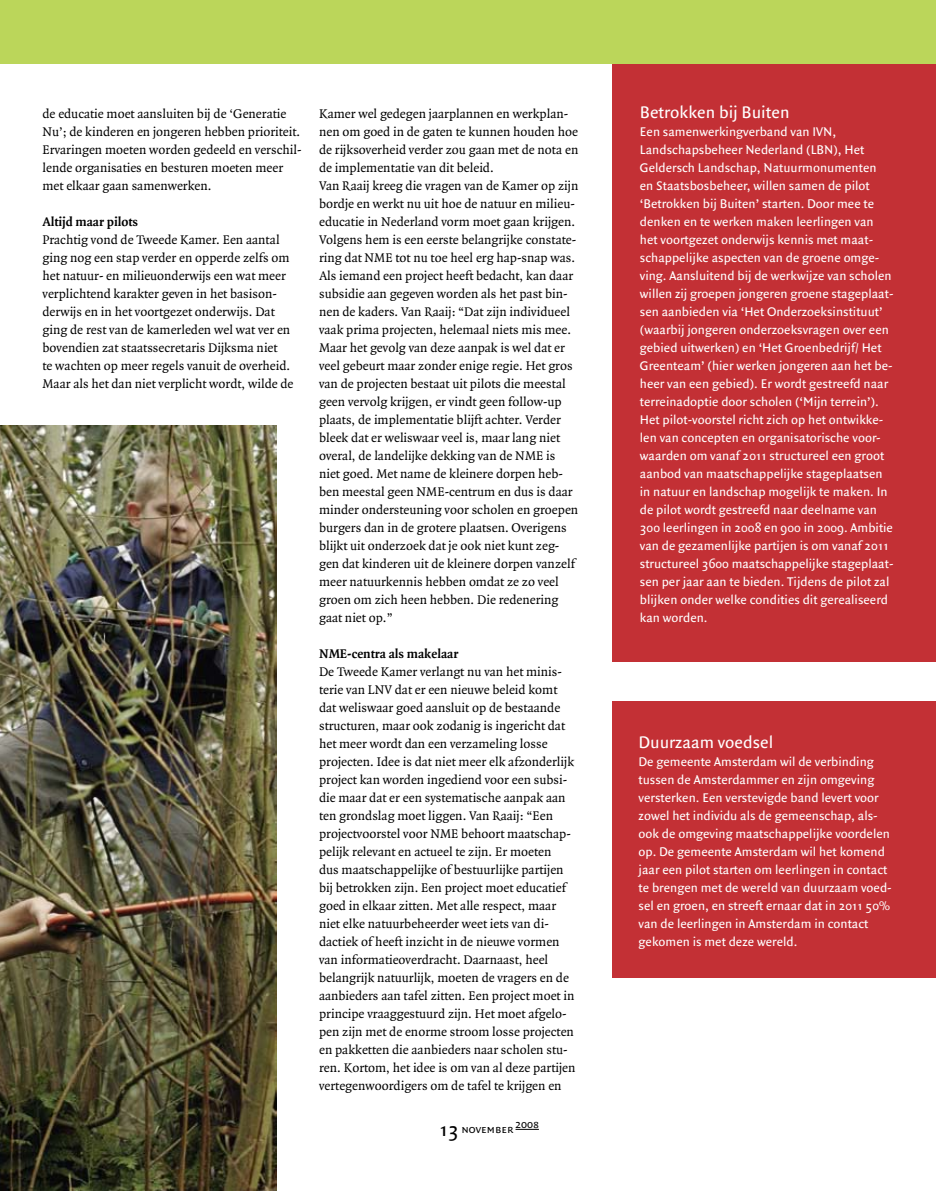
<style>
.page{position:relative;width:936px;height:1191px;background:#fff}
.page>*{position:absolute;margin:0;border:0;box-sizing:border-box;transform-origin:0 0}
.t1{font:18px "Quadraat Sans";color:#fff}
.t2{font:13.5px/18px "Quadraat";color:#000}
.t3{font:13.5px/18px "Quadraat Sans";color:#fff}
.t4{font:700 13.5px "Quadraat";color:#000}
.t5{font:12px "Quadraat Sans Caps";color:#000}
.s1{font-family:"Quadraat Sans";font-size:21px}
</style>
<div class="page">
<div style="left:0;top:0;width:935px;height:64px;background:#bbd65a"></div>
<svg style="left:515px;top:1129px;width:24px;height:1px"></svg>
<div style="left:612px;top:701px;width:323px;height:277px;background:#c33035"></div>
<img style="left:0;top:425px;width:276px;height:766px">
<div style="left:612px;top:64px;width:323px;height:597px;background:#c33035"></div>
<p class="t2" style="left:43px;top:105px;width:260px">de educatie moet aansluiten bij de ‘Generatie Nu’; de kinderen en jongeren hebben prioriteit.<br>Ervaringen moeten worden gedeeld en verschil&shy;lende organisaties en besturen moeten meer met elkaar gaan samenwerken.</p>
<p class="t4" style="left:43px;top:214px;width:97px">Altijd maar pilots</p>
<p class="t2" style="left:43px;top:231px;width:252px">Prachtig vond de Tweede Kamer. Een aantal ging nog een stap verder en opperde zelfs om het natuur- en milieuonderwijs een wat meer verplichtend karakter geven in het basison&shy;derwijs en in het voortgezet onderwijs. Dat ging de rest van de kamerleden wel wat ver en bovendien zat staatssecretaris Dijksma niet<br>te wachten op meer regels vanuit de overheid.<br>Maar als het dan niet verplicht wordt, wilde de</p>
<p class="t2" style="left:319px;top:105px;width:261px">Kamer wel gedegen jaarplannen en werkplan&shy;nen om goed in de gaten te kunnen houden hoe de rijksoverheid verder zou gaan met de nota en de implementatie van dit beleid.<br>Van Raaij kreeg die vragen van de Kamer op zijn bordje en werkt nu uit hoe de natuur en milieu&shy;educatie in Nederland vorm moet gaan krijgen.<br>Volgens hem is een eerste belangrijke constate&shy;ring dat NME tot nu toe heel erg hap-snap was.<br>Als iemand een project heeft bedacht, kan daar subsidie aan gegeven worden als het past bin&shy;nen de kaders. Van Raaij: “Dat zijn individueel vaak prima projecten, helemaal niets mis mee.<br>Maar het gevolg van deze aanpak is wel dat er veel gebeurt maar zonder enige regie. Het gros van de projecten bestaat uit pilots die meestal geen vervolg krijgen, er vindt geen follow-up plaats, de implementatie blijft achter. Verder bleek dat er weliswaar veel is, maar lang niet overal, de landelijke dekking van de NME is niet goed. Met name de kleinere dorpen heb&shy;ben meestal geen NME-centrum en dus is daar minder ondersteuning voor scholen en groepen burgers dan in de grotere plaatsen. Overigens blijkt uit onderzoek dat je ook niet kunt zeg&shy;gen dat kinderen uit de kleinere dorpen vanzelf meer natuurkennis hebben omdat ze zo veel groen om zich heen hebben. Die redenering gaat niet op.”</p>
<p class="t4" style="left:319px;top:646px;width:141px">NME-centra als makelaar</p>
<p class="t2" style="left:319px;top:663px;width:258px">De Tweede Kamer verlangt nu van het minis&shy;terie van LNV dat er een nieuwe beleid komt dat weliswaar goed aansluit op de bestaande structuren, maar ook zodanig is ingericht dat het meer wordt dan een verzameling losse projecten. Idee is dat niet meer elk afzonderlijk project kan worden ingediend voor een subsi&shy;die maar dat er een systematische aanpak aan ten grondslag moet liggen. Van Raaij: “Een projectvoorstel voor NME behoort maatschap&shy;pelijk relevant en actueel te zijn. Er moeten<br>dus maatschappelijke of bestuurlijke partijen bij betrokken zijn. Een project moet educatief goed in elkaar zitten. Met alle respect, maar niet elke natuurbeheerder weet iets van di&shy;dactiek of heeft inzicht in de nieuwe vormen van informatieoverdracht. Daarnaast, heel belangrijk natuurlijk, moeten de vragers en de aanbieders aan tafel zitten. Een project moet in principe vraaggestuurd zijn. Het moet afgelo&shy;pen zijn met de enorme stroom losse projecten en pakketten die aanbieders naar scholen stu&shy;ren. Kortom, het idee is om van al deze partijen vertegenwoordigers om de tafel te krijgen en</p>
<p class="t5" style="left:439px;top:1121px;width:101px"><span class="s1">13</span> november 2008</p>
<h1 class="t1" style="left:639px;top:102px;width:151px">Betrokken bij Buiten</h1>
<p class="t3" style="left:639px;top:123px;width:255px">Een samenwerkingverband van IVN, Landschapsbeheer Nederland (LBN), Het Geldersch Landschap, Natuurmonumenten en Staatsbosbeheer, willen samen de pilot ‘Betrokken bij Buiten’ starten. Door mee te denken en te werken maken leerlingen van het voortgezet onderwijs kennis met maat&shy;schappelijke aspecten van de groene omge&shy;ving. Aansluitend bij de werkwijze van scholen willen zij groepen jongeren groene stageplaat&shy;sen aanbieden via ‘Het Onderzoeksinstituut’ (waarbij jongeren onderzoeksvragen over een gebied uitwerken) en ‘Het Groenbedrijf/ Het Greenteam’ (hier werken jongeren aan het be&shy;heer van een gebied). Er wordt gestreefd naar terreinadoptie door scholen (‘Mijn terrein’).<br>Het pilot-voorstel richt zich op het ontwikke&shy;len van concepten en organisatorische voor&shy;waarden om vanaf 2011 structureel een groot aanbod van maatschappelijke stageplaatsen in natuur en landschap mogelijk te maken. In de pilot wordt gestreefd naar deelname van 300 leerlingen in 2008 en 900 in 2009. Ambitie van de gezamenlijke partijen is om vanaf 2011 structureel 3600 maatschappelijke stageplaat&shy;sen per jaar aan te bieden. Tijdens de pilot zal blijken onder welke condities dit gerealiseerd kan worden.</p>
<h1 class="t1" style="left:638px;top:732px;width:136px">Duurzaam voedsel</h1>
<p class="t3" style="left:638px;top:753px;width:254px">De gemeente Amsterdam wil de verbinding tussen de Amsterdammer en zijn omgeving versterken. Een verstevigde band levert voor zowel het individu als de gemeenschap, als&shy;ook de omgeving maatschappelijke voordelen op. De gemeente Amsterdam wil het komend jaar een pilot starten om leerlingen in contact te brengen met de wereld van duurzaam voed&shy;sel en groen, en streeft ernaar dat in 2011 50% van de leerlingen in Amsterdam in contact gekomen is met deze wereld.</p>
</div>
